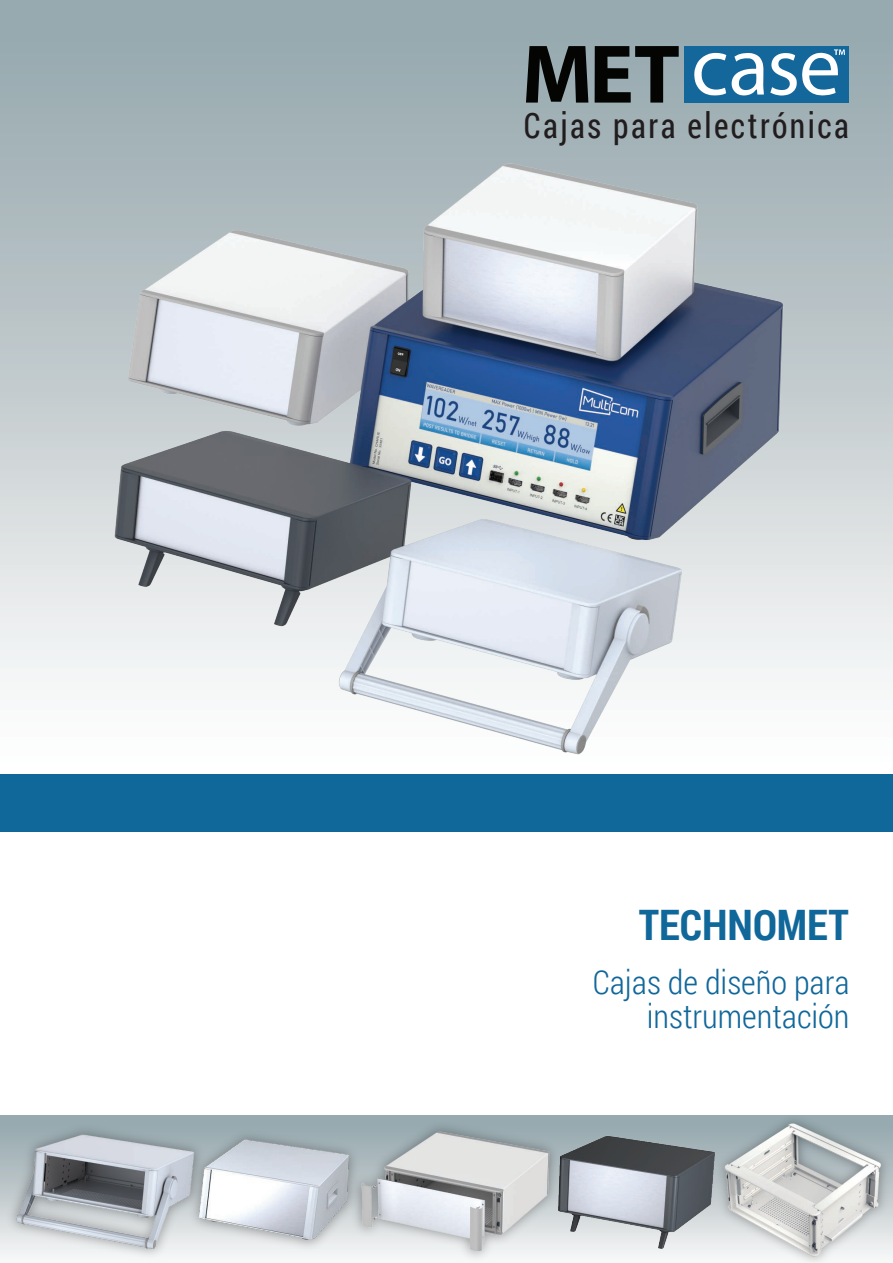
<style>
.page{position:relative;width:893px;height:1263px;background:#fff}
.page>*{position:absolute;margin:0;border:0;box-sizing:border-box;transform-origin:0 0}
.t1{font:700 42px "Roboto Condensed";color:#10679a}
.t2{font:35.25px "Roboto Condensed";letter-spacing:.08em;color:#211d1e;scale:.9 1}
.t3{font:300 33px/34.5px "Roboto Condensed";color:#10679a;text-align:right}
</style>
<div class="page">
<div style="left:0;top:0;width:893px;height:774px;background:linear-gradient(to bottom,#8ea1a7,#fffefe)"></div>
<div style="left:684px;top:46px;width:164px;height:57px;background:#13679a"></div>
<svg style="left:694px;top:53px;width:32px;height:42px"></svg>
<svg style="left:526px;top:46px;width:62px;height:57px"></svg>
<svg style="left:595px;top:46px;width:84px;height:57px"></svg>
<svg style="left:732px;top:53px;width:32px;height:43px"></svg>
<svg style="left:770px;top:49px;width:75px;height:47px"></svg>
<svg style="left:213px;top:1115px;width:492px;height:142px"></svg>
<img style="left:213px;top:1121px;width:129px;height:136px">
<img style="left:213px;top:1136px;width:129px;height:107px">
<div style="left:0;top:774px;width:893px;height:57px;background:#10679a"></div>
<img style="left:91px;top:134px;width:711px;height:630px">
<img style="left:0;top:1115px;width:213px;height:144px">
<img style="left:13px;top:1128px;width:185px;height:124px">
<img style="left:567px;top:1131px;width:138px;height:121px">
<img style="left:705px;top:1115px;width:188px;height:148px">
<img style="left:721px;top:1116px;width:166px;height:143px">
<img style="left:342px;top:1115px;width:225px;height:146px">
<img style="left:357px;top:1127px;width:194px;height:129px">
<p class="t2" style="left:524px;top:101px;width:363px">Cajas para electrónica</p>
<p class="t1" style="left:639px;top:896px;width:212px">TECHNOMET</p>
<p class="t3" style="left:593px;top:963px;width:258px">Cajas de diseño para instrumentación</p>
</div>
